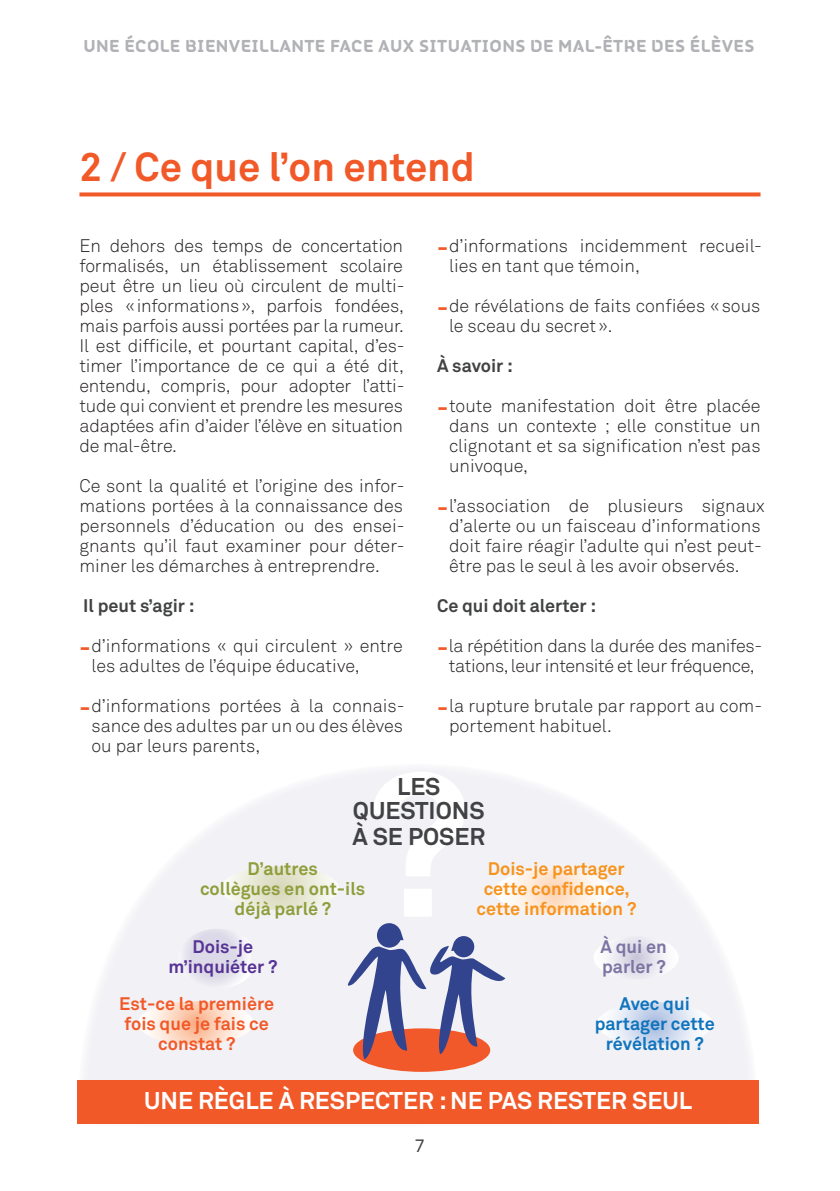
<style>
.page{position:relative;width:840px;height:1191px;background:#fff}
.page>*{position:absolute;margin:0;border:0;box-sizing:border-box;transform-origin:0 0}
.t1{font:700 200px "Akkurat";color:#fff}
.t2{font:700 40px "Akkurat";color:#f15929}
.t3{font:700 24px "Akkurat";color:#fff}
.t4{font:700 24px/25px "Akkurat";color:#414243;text-align:center}
.t5{font:300 18px/20px "Akkurat";color:#231f20}
.t6{font:300 18px/20px "Akkurat";letter-spacing:-.02em;color:#231f20;text-align:center}
.t7{font:700 18px "FS Alvar";letter-spacing:.02em;color:#b1b2b5}
.t8{font:700 18px/20px "Akkurat";color:#f7931d;text-align:center}
.t9{font:700 18px/20px "Akkurat";color:#f15929;text-align:center}
.t10{font:700 18px "Akkurat";color:#414243}
.t11{font:700 18px/20px "Akkurat";color:#8f9e3c;text-align:center}
.t12{font:700 18px/20px "Akkurat";letter-spacing:-.005em;color:#1074bc;text-align:center}
.t13{font:700 18px/20px "Akkurat";color:#573394;text-align:center}
.t14{font:700 18px/20px "Akkurat";color:#7b75a3}
.t15{font:18px "Akkurat";color:#414243}
.s1{font-weight:700;font-size:24px;color:#f15929}
</style>
<div class="page">
<svg style="left:77px;top:769px;width:681px;height:355px;fill:#f2f2f6"></svg>
<svg style="left:220px;top:866px;width:119px;height:44px"></svg>
<svg style="left:494px;top:869px;width:118px;height:44px"></svg>
<svg style="left:593px;top:936px;width:85px;height:43px"></svg>
<svg style="left:596px;top:1002px;width:116px;height:43px"></svg>
<svg style="left:138px;top:1001px;width:115px;height:43px"></svg>
<img style="left:178px;top:928px;width:72px;height:60px">
<svg style="left:79px;top:192px;width:681px;height:4px;background:#f26c41"></svg>
<div style="left:353px;top:1028px;width:137px;height:43px;background:#f1592a;border-radius:50%"></div>
<svg style="left:345px;top:923px;width:160px;height:136px"></svg>
<div style="left:77px;top:1080px;width:680px;height:43px;background:#f15929"></div>
<p class="t7" style="left:83px;top:30px;width:672px">UNE ÉCOLE BIENVEILLANTE FACE AUX SITUATIONS DE MAL-ÊTRE DES ÉLÈVES</p>
<h2 class="t2" style="left:79px;top:142px;width:397px">2 / Ce que l’on entend</h2>
<p class="t5" style="left:79px;top:236px;width:326px;text-align:justify">En dehors des temps de concertation formalisés, un établissement scolaire peut être un lieu où circulent de multi&shy;ples «informations», parfois fondées, mais parfois aussi portées par la rumeur.<br>Il est difficile, et pourtant capital, d’es&shy;timer l’importance de ce qui a été dit, entendu, compris, pour adopter l’atti&shy;tude qui convient et prendre les mesures adaptées afin d’aider l’élève en situation de mal-être.</p>
<p class="t5" style="left:79px;top:476px;width:326px;text-align:justify">Ce sont la qualité et l’origine des infor&shy;mations portées à la connaissance des personnels d’éducation ou des ensei&shy;gnants qu’il faut examiner pour déter&shy;miner les démarches à entreprendre.</p>
<p class="t10" style="left:83px;top:594px;width:113px">Il peut s’agir :</p>
<p class="t5" style="left:91px;top:636px;width:313px;text-indent:-12px"><span class="s1">-</span>d’informations « qui circulent » entre les adultes de l’équipe éducative,</p>
<p class="t5" style="left:91px;top:696px;width:314px;text-align:justify;text-indent:-12px"><span class="s1">-</span>d’informations portées à la connais&shy;sance des adultes par un ou des élèves ou par leurs parents,</p>
<p class="t5" style="left:449px;top:236px;width:314px;text-indent:-12px"><span class="s1">-</span>d’informations incidemment recueil&shy;lies en tant que témoin,</p>
<p class="t5" style="left:449px;top:296px;width:313px;text-indent:-12px"><span class="s1">-</span>de révélations de faits confiées «sous le sceau du secret».</p>
<p class="t10" style="left:437px;top:354px;width:77px">À savoir :</p>
<p class="t5" style="left:449px;top:396px;width:313px;text-align:justify;text-indent:-12px"><span class="s1">-</span>toute manifestation doit être placée dans un contexte ; elle constitue un clignotant et sa signification n’est pas univoque,</p>
<p class="t5" style="left:449px;top:496px;width:317px;text-indent:-12px"><span class="s1">-</span>l’association de plusieurs signaux d’alerte ou un faisceau d’informations doit faire réagir l’adulte qui n’est peut&shy;être pas le seul à les avoir observés.</p>
<p class="t10" style="left:437px;top:594px;width:161px">Ce qui doit alerter :</p>
<p class="t6" style="left:437px;top:636px;width:326px"><span class="s1">-</span>la répétition dans la durée des manifes&shy;tations, leur intensité et leur fréquence,</p>
<p class="t5" style="left:449px;top:696px;width:314px;text-indent:-12px"><span class="s1">-</span>la rupture brutale par rapport au com&shy;portement habituel.</p>
<h1 class="t1" style="left:366px;top:720px;width:106px">?</h1>
<h3 class="t4" style="left:352px;top:774px;width:134px">Les questions à se poser</h3>
<p class="t8" style="left:476px;top:859px;width:161px">Dois-je partager cette confidence, cette information ?</p>
<p class="t14" style="left:600px;top:936px;width:68px">À qui en parler ?</p>
<p class="t12" style="left:594px;top:993px;width:121px">Avec qui partager cette révélation ?</p>
<p class="t11" style="left:200px;top:859px;width:166px">D’autres<br>collègues en ont-ils déjà parlé ?</p>
<p class="t13" style="left:168px;top:936px;width:110px">Dois-je m’inquiéter ?</p>
<p class="t9" style="left:119px;top:993px;width:156px">Est-ce la première fois que je fais ce constat ?</p>
<h3 class="t3" style="left:144px;top:1085px;width:101px">Une règle</h3>
<h3 class="t3" style="left:278px;top:1085px;width:408px">à respecter : ne pas rester seul</h3>
<p class="t15" style="left:414px;top:1135px;width:12px">7</p>
</div>
